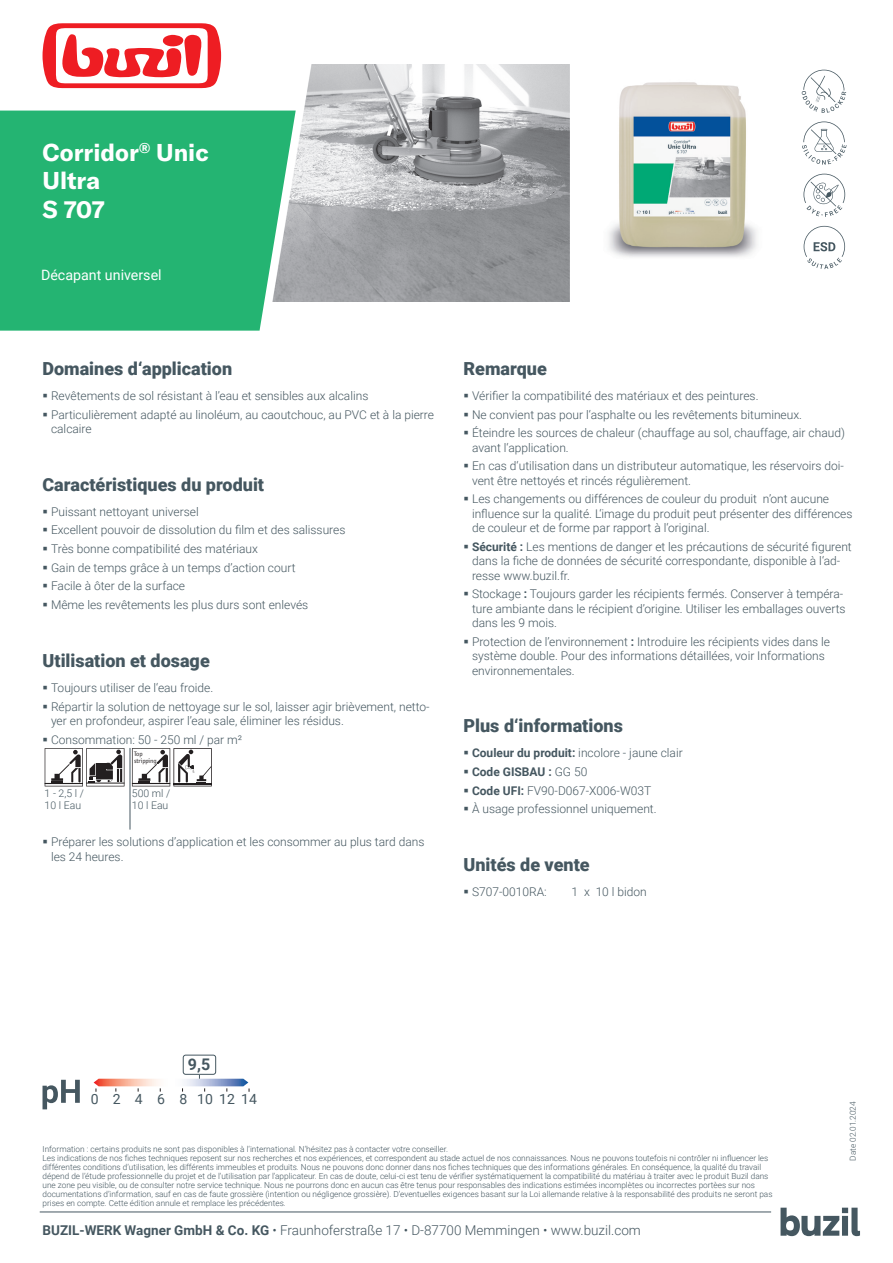
<style>
.page{position:relative;width:893px;height:1263px;background:#fff}
.page>*{position:absolute;margin:0;border:0;box-sizing:border-box;transform-origin:0 0}
.t1{font:700 24px/28.8px "GT America LCG";color:#fff}
.t2{font:900 18px "Roboto";color:#455760}
.t3{font:700 16.05px "Roboto";color:#455760}
.t4{font:14.25px "Roboto";color:#fff}
.t5{font:13.95px "Roboto";color:#455760}
.t6{font:300 13.5px "Roboto";color:#455760}
.t7{font:300 12px/14.4px "Roboto";color:#455760}
.t8{font:700 12px "Roboto";color:#455760}
.t9{font:300 10.5px/12.6px "Roboto";color:#455760}
.t10{font:300 8.25px/9px "Roboto";color:#455760}
.t11{font:6.45px/6.8px "Officina Sans ITC Pro";letter-spacing:-.02em;color:#231f20}
.s1{font-weight:700}
.s2{font-weight:300}
</style>
<div class="page">
<img style="left:269px;top:64px;width:300px;height:238px">
<svg style="left:801px;top:69px;width:46px;height:44px"></svg>
<svg style="left:802px;top:121px;width:45px;height:44px"></svg>
<svg style="left:803px;top:174px;width:42px;height:43px"></svg>
<svg style="left:804px;top:226px;width:41px;height:43px"></svg>
<svg style="left:43px;top:23px;width:178px;height:65px"></svg>
<div style="left:0;top:111px;width:296px;height:220px;background:#24b472"></div>
<svg style="left:45px;top:748px;width:79px;height:38px"></svg>
<svg style="left:132px;top:748px;width:80px;height:38px"></svg>
<hr style="left:130px;top:748px;width:1px;height:81px;background:#455760">
<hr style="left:40px;top:1212px;width:731px;height:1px;background:#455760">
<svg style="left:780px;top:1208px;width:80px;height:28px"></svg>
<img style="left:608px;top:82px;width:149px;height:175px">
<svg style="left:43px;top:1080px;width:37px;height:29px"></svg>
<svg style="left:94px;top:1075px;width:156px;height:17px"></svg>
<div style="left:183px;top:1054px;width:33px;height:21px;border:1px solid #455760;border-radius:2px"></div>
<h1 class="t1" style="left:43px;top:137px;width:168px">Corridor<sup>®</sup> Unic<br>Ultra<br>S 707</h1>
<p class="t4" style="left:41px;top:265px;width:122px">Décapant universel</p>
<h2 class="t2" style="left:43px;top:356px;width:191px">Domaines d‘application</h2>
<p class="t7" style="left:43px;top:388px;width:327px">▪ Revêtements de sol résistant à l’eau et sensibles aux alcalins</p>
<p class="t7" style="left:51px;top:407px;width:385px;text-indent:-9px">▪ Particulièrement adapté au linoléum, au caoutchouc, au PVC et à la pierre calcaire</p>
<h2 class="t2" style="left:43px;top:472px;width:223px">Caractéristiques du produit</h2>
<p class="t7" style="left:43px;top:504px;width:158px">▪ Puissant nettoyant universel</p>
<p class="t7" style="left:43px;top:523px;width:304px">▪ Excellent pouvoir de dissolution du film et des salissures</p>
<p class="t7" style="left:43px;top:541px;width:217px">▪ Très bonne compatibilité des matériaux</p>
<p class="t7" style="left:43px;top:560px;width:254px">▪ Gain de temps grâce à un temps d’action court</p>
<p class="t7" style="left:43px;top:578px;width:144px">▪ Facile à ôter de la surface</p>
<p class="t7" style="left:43px;top:597px;width:267px">▪ Même les revêtements les plus durs sont enlevés</p>
<h2 class="t2" style="left:43px;top:648px;width:169px">Utilisation et dosage</h2>
<p class="t7" style="left:43px;top:680px;width:172px">▪ Toujours utiliser de l‘eau froide.</p>
<p class="t7" style="left:51px;top:699px;width:380px;text-indent:-9px">▪ Répartir la solution de nettoyage sur le sol, laisser agir brièvement, netto&shy;yer en profondeur, aspirer l’eau sale, éliminer les résidus.</p>
<p class="t7" style="left:43px;top:732px;width:201px">▪ Consommation: 50 - 250 ml / par m²</p>
<p class="t11" style="left:134px;top:750px;width:24px">Top stripping</p>
<p class="t9" style="left:132px;top:786px;width:40px">500 ml /<br>10 l Eau</p>
<p class="t7" style="left:51px;top:834px;width:375px;text-indent:-9px">▪ Préparer les solutions d’application et les consommer au plus tard dans les 24 heures.</p>
<p class="t9" style="left:45px;top:786px;width:41px">1 - 2,5 l /<br>10 l Eau</p>
<h2 class="t2" style="left:463px;top:356px;width:85px">Remarque</h2>
<p class="t7" style="left:463px;top:388px;width:297px">▪ Vérifier la compatibilité des matériaux et des peintures.</p>
<p class="t7" style="left:463px;top:407px;width:340px">▪ Ne convient pas pour l‘asphalte ou les revêtements bitumineux.</p>
<p class="t7" style="left:472px;top:425px;width:374px;text-indent:-9px">▪ Éteindre les sources de chaleur (chauffage au sol, chauffage, air chaud) avant l‘application.</p>
<p class="t7" style="left:472px;top:458px;width:374px;text-indent:-9px">▪ En cas d‘utilisation dans un distributeur automatique, les réservoirs doi&shy;vent être nettoyés et rincés régulièrement.</p>
<p class="t7" style="left:472px;top:491px;width:382px;text-indent:-9px">▪ Les changements ou différences de couleur du produit n’ont aucune influence sur la qualité. L‘image du produit peut présenter des différences de couleur et de forme par rapport à l‘original.</p>
<p class="t7" style="left:472px;top:539px;width:381px;text-indent:-9px">▪ <span class="s1">Sécurité :</span> Les mentions de danger et les précautions de sécurité figurent dans la fiche de données de sécurité correspondante, disponible à l‘ad&shy;resse www.buzil.fr.</p>
<p class="t7" style="left:472px;top:586px;width:375px;text-indent:-9px">▪ Stockage <span class="s1">:</span> Toujours garder les récipients fermés. Conserver à tempéra&shy;ture ambiante dans le récipient d’origine. Utiliser les emballages ouverts dans les 9 mois.</p>
<p class="t7" style="left:472px;top:634px;width:360px;text-indent:-9px">▪ Protection de l’environnement <span class="s1">:</span> Introduire les récipients vides dans le système double. Pour des informations détaillées, voir Informations environnementales.</p>
<h2 class="t2" style="left:463px;top:713px;width:161px">Plus d‘informations</h2>
<p class="t7" style="left:463px;top:745px;width:221px">▪ <span class="s1">Couleur du produit:</span> incolore - jaune clair</p>
<p class="t8" style="left:463px;top:763px;width:125px">▪ Code GISBAU : <span class="s2">GG 50</span></p>
<p class="t7" style="left:463px;top:783px;width:189px">▪ <span class="s1">Code UFI:</span> FV90-D067-X006-W03T</p>
<p class="t7" style="left:463px;top:801px;width:195px">▪ À usage professionnel uniquement.</p>
<h2 class="t2" style="left:463px;top:852px;width:128px">Unités de vente</h2>
<p class="t7" style="left:463px;top:884px;width:85px">▪ S707-0010RA:</p>
<p class="t7" style="left:571px;top:884px;width:77px">1 x 10 l bidon</p>
<h3 class="t3" style="left:188px;top:1052px;width:24px">9,5</h3>
<p class="t5" style="left:91px;top:1089px;width:168px">0 2 4 6 8 101214</p>
<p class="t10" style="left:43px;top:1144px;width:731px">Information : certains produits ne sont pas disponibles à l‘international. N‘hésitez pas à contacter votre conseiller.<br>Les indications de nos fiches techniques reposent sur nos recherches et nos expériences, et correspondent au stade actuel de nos connaissances. Nous ne pouvons toutefois ni contrôler ni influencer les différentes conditions d’utilisation, les différents immeubles et produits. Nous ne pouvons donc donner dans nos fiches techniques que des informations générales. En conséquence, la qualité du travail dépend de l’étude professionnelle du projet et de l’utilisation par l’applicateur. En cas de doute, celui-ci est tenu de vérifier systématiquement la compatibilité du matériau à traiter avec le produit Buzil dans une zone peu visible, ou de consulter notre service technique. Nous ne pourrons donc en aucun cas être tenus pour responsables des indications estimées incomplètes ou incorrectes portèes sur nos documentations d’information, sauf en cas de faute grossière (intention ou négligence grossière). D’eventuelles exigences basant sur la Loi allemande relative à la responsabilité des produits ne seront pas prises en compte. Cette édition annule et remplace les précédentes.</p>
<p class="t6" style="left:43px;top:1221px;width:600px"><span class="s1">BUZIL-WERK Wagner GmbH &amp; Co. KG</span> • Fraunhoferstraße 17 • D-87700 Memmingen • www.buzil.com</p>
<p class="t10" style="left:848px;top:1161px;width:61px;rotate:-90deg">Date 02.01.2024</p>
</div>
